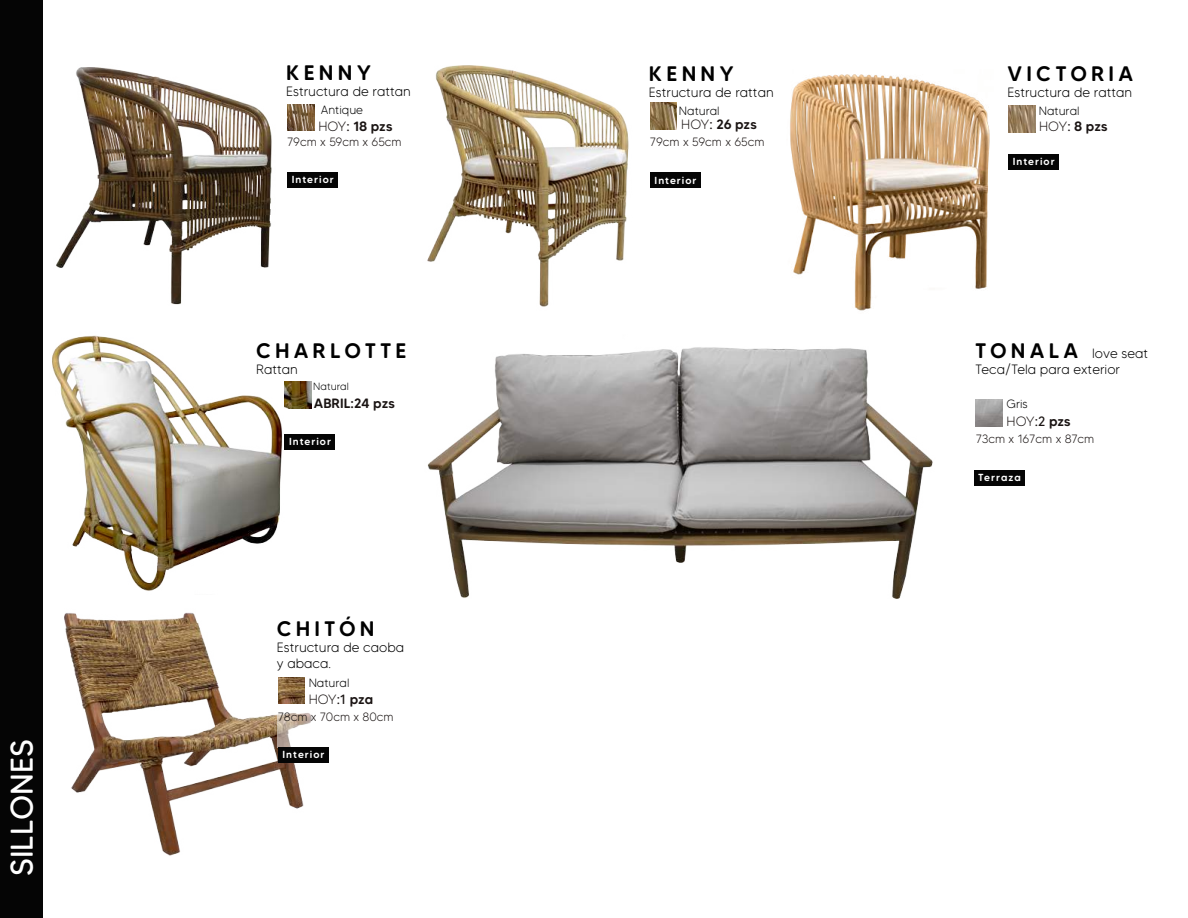
<style>
.page{position:relative;width:1188px;height:918px;background:#fff}
.page>*{position:absolute;margin:0;border:0;box-sizing:border-box;transform-origin:0 0}
.t1{font:31.35px "MADE Tommy Soft";color:#fff}
.t2{font:500 21px "MADE Tommy Soft";letter-spacing:.2em;color:#000}
.t3{font:300 13.5px/16.2px "MADE Tommy Soft";color:#000}
.t4{font:500 13.5px "MADE Tommy Soft";color:#1a1413}
.t5{font:300 13.5px "MADE Tommy Soft";letter-spacing:-.03em;color:#1a1413}
.t6{font:300 12px "MADE Tommy Soft";color:#1a1413}
.t7{font:300 12px "MADE Tommy Soft";color:#000}
.t8{font:300 10.5px "MADE Tommy Soft";color:#000}
.t9{font:500 10.2px "MADE Tommy Soft";letter-spacing:.1em;color:#fff}
.s1{font-weight:300}
.s2{font-weight:400}
.s3{font-weight:500;font-size:21px}
.s4{font-weight:500}
</style>
<div class="page">
<div style="left:0;top:0;width:43px;height:918px;background:#050505"></div>
<img style="left:64px;top:612px;width:253px;height:244px">
<img style="left:427px;top:65px;width:202px;height:242px">
<img style="left:56px;top:67px;width:216px;height:238px">
<img style="left:790px;top:74px;width:200px;height:237px">
<img style="left:52px;top:335px;width:233px;height:256px">
<img style="left:427px;top:347px;width:506px;height:252px">
<div style="left:277px;top:609px;width:129px;height:138px;background:#fff"></div>
<img style="left:650px;top:103px;width:27px;height:26px">
<img style="left:287px;top:104px;width:27px;height:27px">
<img style="left:278px;top:677px;width:27px;height:27px">
<img style="left:1009px;top:105px;width:27px;height:27px">
<img style="left:284px;top:382px;width:27px;height:26px">
<div style="left:285px;top:434px;width:50px;height:16px;background:#050505"></div>
<div style="left:650px;top:172px;width:51px;height:16px;background:#050505"></div>
<div style="left:287px;top:172px;width:51px;height:15px;background:#050505"></div>
<div style="left:278px;top:746px;width:51px;height:16px;background:#050505"></div>
<div style="left:1008px;top:154px;width:51px;height:16px;background:#050505"></div>
<div style="left:974px;top:470px;width:51px;height:16px;background:#050505"></div>
<h1 class="t1" style="left:3px;top:875px;width:138px;rotate:-90deg">SILLONES</h1>
<h2 class="t2" style="left:286px;top:60px;width:86px">KENNY</h2>
<p class="t3" style="left:286px;top:83px;width:126px">Estructura de rattan</p>
<p class="t4" style="left:318px;top:118px;width:76px"><span class="s1">HOY</span><span class="s2">:</span> 18 pzs</p>
<p class="t7" style="left:321px;top:103px;width:44px">Antique</p>
<p class="t6" style="left:287px;top:134px;width:116px">79cm x 59cm x 65cm</p>
<h2 class="t2" style="left:649px;top:60px;width:86px">KENNY</h2>
<p class="t3" style="left:649px;top:84px;width:126px">Estructura de rattan</p>
<p class="t7" style="left:679px;top:103px;width:42px">Natural</p>
<p class="t4" style="left:681px;top:116px;width:77px"><span class="s1">HOY</span><span class="s2">:</span> 26 pzs</p>
<p class="t6" style="left:650px;top:135px;width:116px">79cm x 59cm x 65cm</p>
<p class="t9" style="left:292px;top:173px;width:44px">Interior</p>
<p class="t9" style="left:655px;top:174px;width:44px">Interior</p>
<h2 class="t2" style="left:256px;top:338px;width:152px">CHARLOTTE</h2>
<p class="t3" style="left:256px;top:361px;width:43px">Rattan</p>
<p class="t8" style="left:313px;top:379px;width:37px">Natural</p>
<h2 class="t2" style="left:1008px;top:60px;width:127px">VICTORIA</h2>
<p class="t3" style="left:1008px;top:84px;width:126px">Estructura de rattan</p>
<p class="t7" style="left:1039px;top:103px;width:42px">Natural</p>
<p class="t4" style="left:1039px;top:118px;width:70px"><span class="s1">HOY</span><span class="s2">:</span> 8 pzs</p>
<p class="t9" style="left:1013px;top:155px;width:44px">Interior</p>
<p class="t3" style="left:975px;top:345px;width:175px"><span class="s3">T O N A L A</span> love seat<br>Teca/Tela para exterior</p>
<p class="t4" style="left:314px;top:394px;width:83px">ABRIL:24 pzs</p>
<p class="t7" style="left:1007px;top:396px;width:23px">Gris</p>
<p class="t9" style="left:289px;top:435px;width:44px">Interior</p>
<h2 class="t2" style="left:277px;top:615px;width:99px">CHITÓN</h2>
<p class="t3" style="left:277px;top:639px;width:129px">Estructura de caoba y abaca.</p>
<p class="t7" style="left:309px;top:676px;width:42px">Natural</p>
<p class="t5" style="left:309px;top:691px;width:66px">HOY<span class="s2">:1</span> <span class="s4">pza</span></p>
<p class="t6" style="left:278px;top:709px;width:117px">78cm x 70cm x 80cm</p>
<p class="t9" style="left:283px;top:748px;width:44px">Interior</p>
<p class="t5" style="left:1007px;top:413px;width:66px">HOY<span class="s2">:2</span> <span class="s4">pzs</span></p>
<p class="t6" style="left:976px;top:431px;width:120px">73cm x 167cm x 87cm</p>
<p class="t9" style="left:978px;top:471px;width:44px">Terraza</p>
</div>
